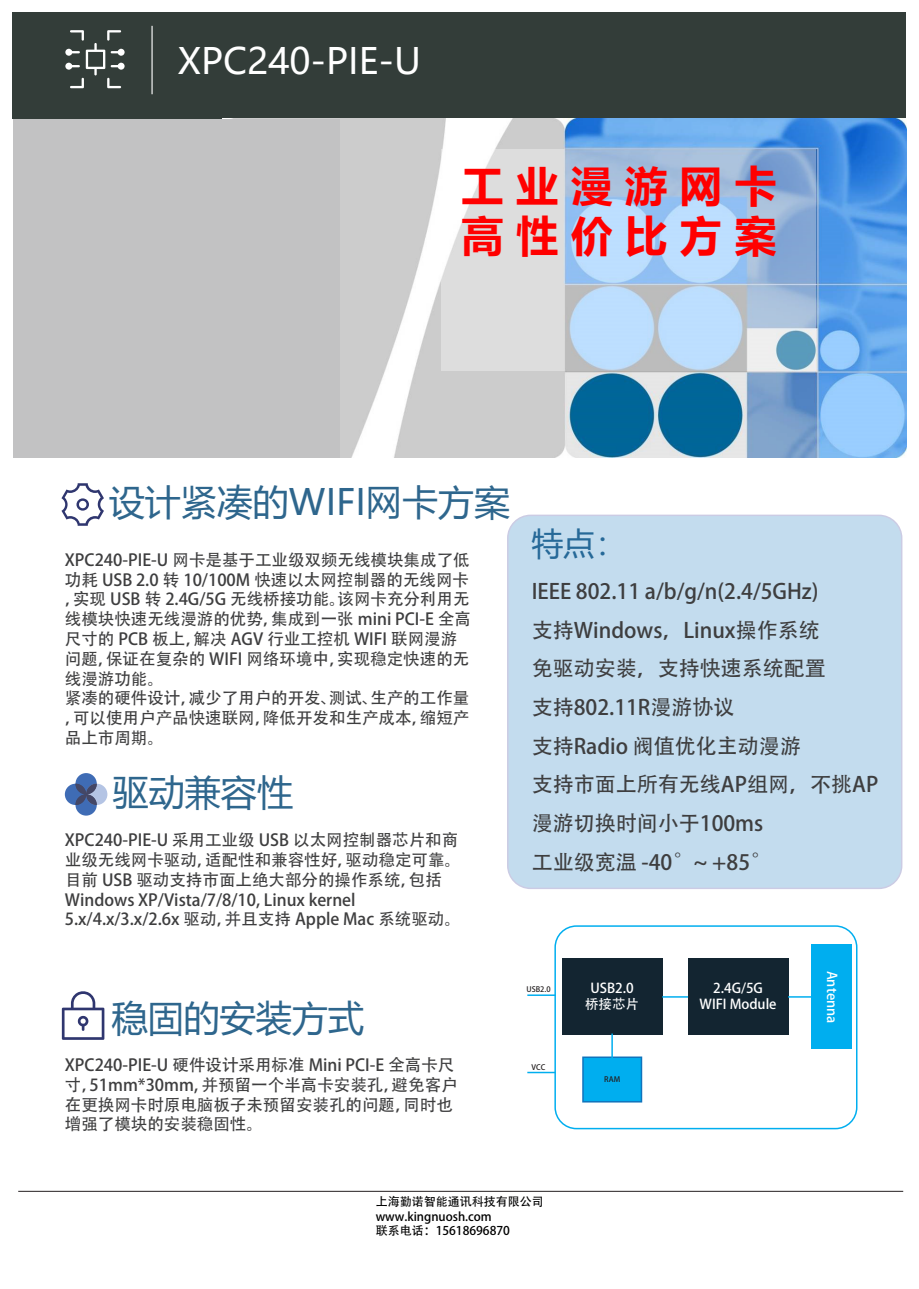
<style>
.page{position:relative;width:919px;height:1289px;background:#fff}
.page>*{position:absolute;margin:0;border:0;box-sizing:border-box;transform-origin:0 0}
.t1{font:700 42px/50.4px "Microsoft Ya Hei";color:#f00}
.t2{font:36px "Microsoft Ya Hei";color:#2e668d}
.t3{font:36px "Microsoft Ya Hei";color:#fff}
.t4{font:31.5px "Microsoft Ya Hei";color:#2e668d}
.t5{font:21px/38.7px "Adobe Heiti Std";color:#3e3e3f}
.t6{font:16.5px/19.8px "Adobe Heiti Std";color:#3e3e3f}
.t7{font:13.5px/16.2px "Adobe Heiti Std";color:#fff;text-align:center}
.t8{font:12px/14.4px "Adobe Heiti Std";color:#000}
.t9{font:7.5px "Adobe Heiti Std";color:#231f20}
</style>
<div class="page">
<div style="left:13px;top:12px;width:893px;height:106px;background:#333d39"></div>
<hr style="left:18px;top:1190px;width:885px;height:1px;background:#231f20">
<svg style="left:65px;top:30px;width:60px;height:58px"></svg>
<hr style="left:151px;top:26px;width:2px;height:68px;background:#fff">
<img style="left:231px;top:118px;width:675px;height:339px">
<svg style="left:441px;top:149px;width:374px;height:221px;background:#bdd0e5"></svg>
<div style="left:13px;top:119px;width:326px;height:338px;background:#c2c2c3"></div>
<div style="left:688px;top:958px;width:100px;height:76px;background:#132531"></div>
<div style="left:810px;top:944px;width:41px;height:105px;background:#00aeef"></div>
<div style="left:562px;top:958px;width:100px;height:76px;background:#132531"></div>
<div style="left:582px;top:1056px;width:60px;height:46px;background:#00aeef;border:2px solid #1074bc"></div>
<div style="left:554px;top:925px;width:303px;height:204px;border:2px solid #00aeef;border-radius:21px"></div>
<hr style="left:788px;top:996px;width:39px;height:1px;background:#00aeef">
<svg style="left:662px;top:996px;width:26px;height:1px"></svg>
<hr style="left:527px;top:1071px;width:28px;height:2px;background:#00aeef">
<svg style="left:527px;top:994px;width:28px;height:1px"></svg>
<hr style="left:611px;top:1033px;width:2px;height:26px;background:#00aeef">
<div style="left:75px;top:773px;width:22px;height:21px;background:#3f6cb5;border-radius:50%"></div>
<div style="left:75px;top:794px;width:22px;height:21px;background:#3f6cb5;border-radius:50%"></div>
<div style="left:86px;top:783px;width:21px;height:22px;background:#b4c4e4;border-radius:50%"></div>
<div style="left:65px;top:783px;width:21px;height:22px;background:#3f6cb5;border-radius:50%"></div>
<svg style="left:75px;top:783px;width:22px;height:22px"></svg>
<svg style="left:62px;top:991px;width:42px;height:48px"></svg>
<svg style="left:61px;top:483px;width:43px;height:43px"></svg>
<div style="left:507px;top:515px;width:394px;height:373px;background:#c3dcee;border-radius:23px"></div>
<div style="left:507px;top:514px;width:395px;height:375px;border:2px solid #2e3092;border-radius:23px"></div>
<h2 class="t3" style="left:178px;top:37px;width:245px">XPC240-PIE-U</h2>
<h1 class="t1" style="left:461px;top:159px;width:316px">工 业 漫 游 网 卡高 性 价 比 方 案</h1>
<h2 class="t2" style="left:109px;top:478px;width:402px">设计紧凑的WIFI网卡方案</h2>
<p class="t6" style="left:65px;top:550px;width:407px">XPC240-PIE-U 网卡是基于工业级双频无线模块集成了低功耗 USB 2.0 转 10/100M 快速以太网控制器的无线网卡，实现 USB 转 2.4G/5G 无线桥接功能。该网卡充分利用无线模块快速无线漫游的优势，集成到一张 mini PCI-E 全高尺寸的 PCB 板上，解决 AGV 行业工控机 WIFI 联网漫游问题，保证在复杂的 WIFI 网络环境中，实现稳定快速的无线漫游功能。<br>紧凑的硬件设计，减少了用户的开发、测试、生产的工作量，可以使用户产品快速联网，降低开发和生产成本，缩短产品上市周期。</p>
<h2 class="t2" style="left:113px;top:767px;width:182px">驱动兼容性</h2>
<p class="t6" style="left:65px;top:830px;width:398px">XPC240-PIE-U 采用工业级 USB 以太网控制器芯片和商业级无线网卡驱动，适配性和兼容性好，驱动稳定可靠。目前 USB 驱动支持市面上绝大部分的操作系统，包括Windows XP/Vista/7/8/10, Linux kernel 5.x/4.x/3.x/2.6x 驱动，并且支持 Apple Mac 系统驱动。</p>
<h2 class="t2" style="left:112px;top:993px;width:253px">稳固的安装方式</h2>
<p class="t6" style="left:65px;top:1055px;width:394px">XPC240-PIE-U 硬件设计采用标准 Mini PCI-E 全高卡尺寸，51mm*30mm, 并预留一个半高卡安装孔，避免客户在更换网卡时原电脑板子未预留安装孔的问题，同时也增强了模块的安装稳固性。</p>
<h3 class="t4" style="left:531px;top:522px;width:96px">特点：</h3>
<p class="t5" style="left:531px;top:572px;width:348px">IEEE 802.11 a/b/g/n(2.4/5GHz)<br>支持Windows，Linux操作系统<br>免驱动安装，支持快速系统配置<br>支持802.11R漫游协议<br>支持Radio 阀值优化主动漫游<br>支持市面上所有无线AP组网，不挑AP漫游切换时间小于100ms<br>工业级宽温 -40°~ +85°</p>
<p class="t9" style="left:526px;top:984px;width:26px">USB2.0</p>
<p class="t9" style="left:531px;top:1062px;width:15px">VCC</p>
<p class="t7" style="left:585px;top:980px;width:55px">USB2.0桥接芯片</p>
<p class="t7" style="left:839px;top:970px;width:54px;rotate:90deg">Antenna</p>
<p class="t7" style="left:699px;top:980px;width:78px">2.4G/5G<br>WIFI Module</p>
<p class="t9" style="left:604px;top:1074px;width:17px">RAM</p>
<p class="t8" style="left:375px;top:1195px;width:169px">上海勤诺智能通讯科技有限公司www.kingnuosh.com<br>联系电话：15618696870</p>
</div>
